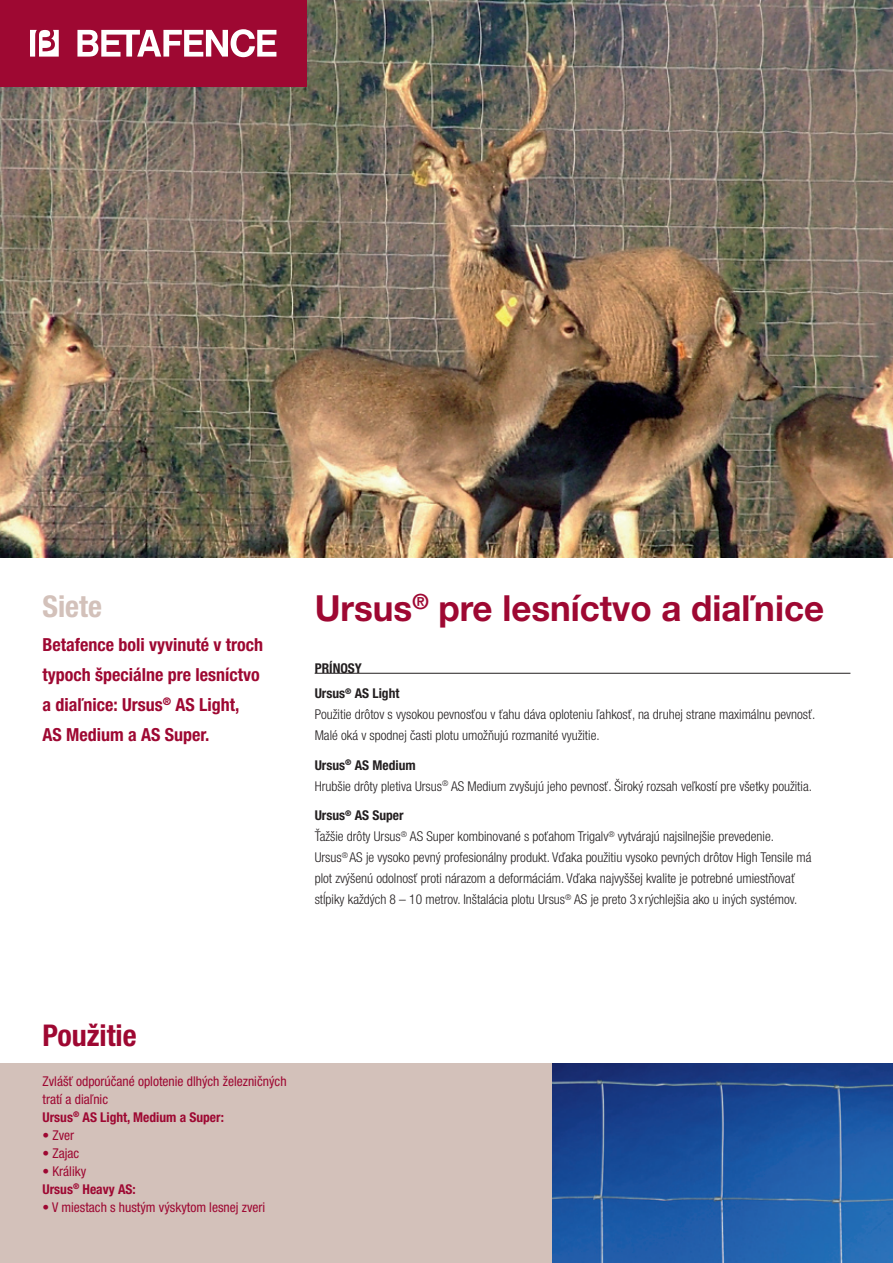
<style>
.page{position:relative;width:893px;height:1263px;background:#fff}
.page>*{position:absolute;margin:0;border:0;box-sizing:border-box;transform-origin:0 0}
._02_TITEL_1{font:700 36px "Helvetica Neue LT Pro";color:#9e0832}
.applications{font:700 condensed 30px "Helvetica Neue LT Pro";color:#9e0832}
.t1{font:700 condensed 30px "Helvetica Neue LT Pro";color:#d3c1ba}
._01_INTRO{font:700 condensed 18px/30px "Helvetica Neue LT Pro";color:#9e0832}
._04_TROEVEN-BODY{font:300 condensed 13.5px/21px "Helvetica Neue LT Pro";color:#231f20}
._05_TOEPASSINGEN{font:condensed 13.5px/18px "Helvetica Neue LT Pro";color:#9e0832}
._03_TROEVEN-TITEL{font:700 condensed 13.5px "Helvetica Neue LT Pro";color:#231f20}
._05_TOEPASSINGEN-2{font:700 condensed 13.5px/18px "Helvetica Neue LT Pro";color:#9e0832}
.benefits{font:700 condensed 13.5px "Helvetica Neue LT Pro";color:#231f20}
.s1{font-weight:700}
.s2{font-weight:400}
</style>
<div class="page">
<div style="left:0;top:1063px;width:893px;height:200px;background:#d3c1ba"></div>
<img style="left:0;top:0;width:893px;height:557px">
<div style="left:0;top:0;width:306px;height:86px;background:#9e0832"></div>
<svg style="left:77px;top:29px;width:199px;height:28px"></svg>
<svg style="left:30px;top:30px;width:29px;height:27px"></svg>
<hr style="left:315px;top:673px;width:535px;height:1px;background:#231f20">
<img style="left:553px;top:1063px;width:340px;height:200px">
<p class="t1" style="left:43px;top:588px;width:61px">Siete</p>
<p class="_01_INTRO" style="left:43px;top:630px;width:222px">Betafence boli vyvinuté v troch</p>
<p class="_01_INTRO" style="left:43px;top:660px;width:219px">typoch špeciálne pre lesníctvo a diaľnice: Ursus<sup>®</sup> AS Light,<br>AS Medium a AS Super.</p>
<p class="_02_TITEL_1" style="left:315px;top:585px;width:511px">Ursus<sup>®</sup> pre lesníctvo a diaľnice</p>
<p class="benefits" style="left:315px;top:660px;width:49px">Prínosy</p>
<p class="_03_TROEVEN-TITEL" style="left:315px;top:685px;width:86px">Ursus<sup>®</sup> AS Light</p>
<p class="_04_TROEVEN-BODY" style="left:315px;top:704px;width:502px">Použitie drôtov s vysokou pevnosťou v ťahu dáva oploteniu ľahkosť, na druhej strane maximálnu pevnosť.<br>Malé oká v spodnej časti plotu umožňujú rozmanité využitie.</p>
<p class="_03_TROEVEN-TITEL" style="left:315px;top:757px;width:102px">Ursus<sup>®</sup> AS Medium</p>
<p class="_04_TROEVEN-BODY" style="left:315px;top:775px;width:499px">Hrubšie drôty pletiva Ursus<sup>®</sup> AS Medium zvyšujú jeho pevnosť. Široký rozsah veľkostí pre všetky použitia.</p>
<p class="_03_TROEVEN-TITEL" style="left:315px;top:807px;width:91px">Ursus<sup>®</sup> AS Super</p>
<p class="_04_TROEVEN-BODY" style="left:315px;top:826px;width:498px">Ťažšie drôty Ursus<sup>®</sup> AS Super kombinované s poťahom Trigalv<sup>®</sup> vytvárajú najsilnejšie prevedenie.<br>Ursus<sup>®</sup> AS je vysoko pevný profesionálny produkt. Vďaka použitiu vysoko pevných drôtov High Tensile má plot zvýšenú odolnosť proti nárazom a deformáciám. Vďaka najvyššej kvalite je potrebné umiestňovať stĺpiky každých 8 – 10 metrov. Inštalácia plotu Ursus<sup>®</sup> AS je preto 3 xrýchlejšia ako u iných systémov.</p>
<p class="applications" style="left:43px;top:1018px;width:96px">Použitie</p>
<p class="_05_TOEPASSINGEN" style="left:43px;top:1071px;width:246px">Zvlášť odporúčané oplotenie dlhých železničných tratí a diaľnic<br><span class="s1">Ursus</span><sup>®</sup> <span class="s1">AS Light, Medium a Super:</span></p>
<p class="_05_TOEPASSINGEN" style="left:43px;top:1125px;width:33px">• Zver</p>
<p class="_05_TOEPASSINGEN" style="left:43px;top:1143px;width:38px">• Zajac</p>
<p class="_05_TOEPASSINGEN-2" style="left:43px;top:1162px;width:95px"><span class="s2">• Králiky<br></span>Ursus<sup>®</sup> Heavy AS:</p>
<p class="_05_TOEPASSINGEN" style="left:43px;top:1197px;width:224px">• V miestach s hustým výskytom lesnej zveri</p>
</div>
